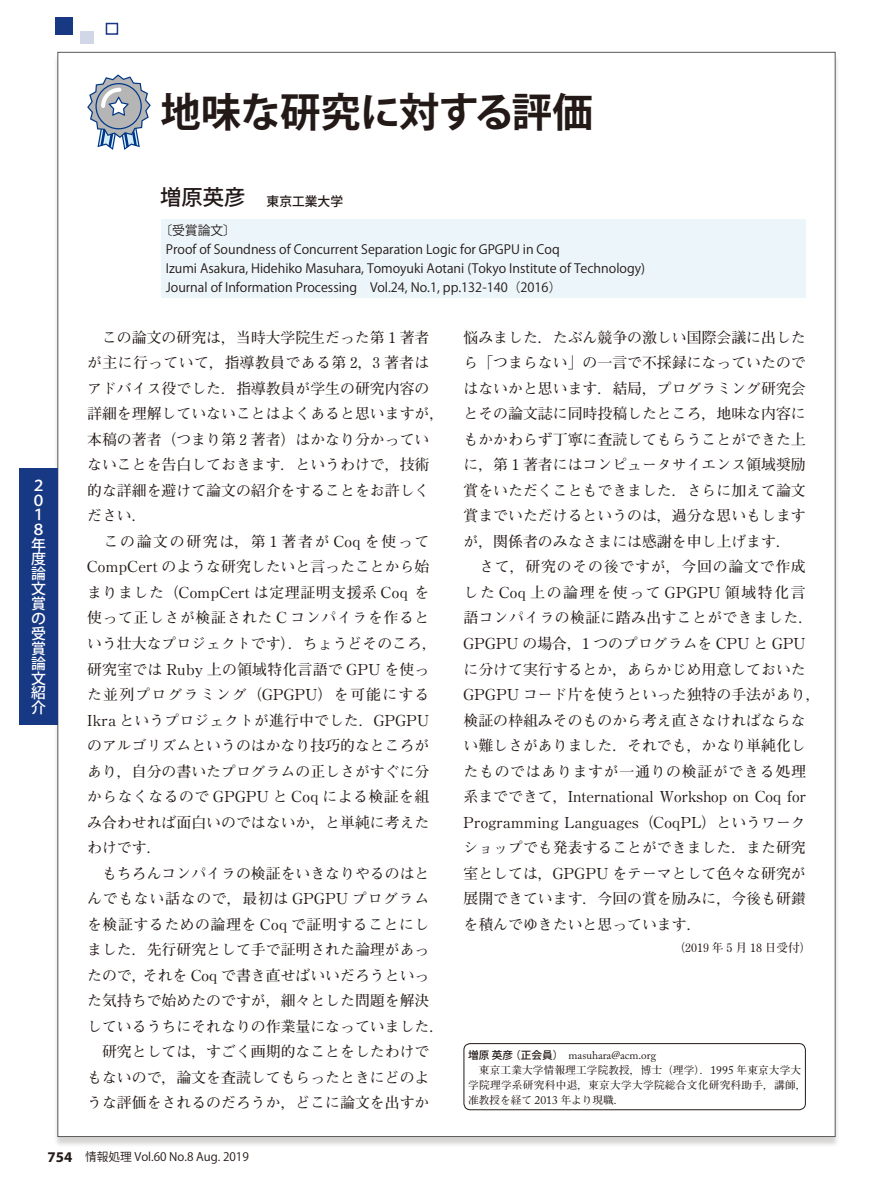
<style>
.page{position:relative;width:893px;height:1191px;background:#fff}
.page>*{position:absolute;margin:0;border:0;box-sizing:border-box;transform-origin:0 0}
.t1{font:700 40.35px "Koz Go Pro";letter-spacing:-.02em;color:#231916}
.t2{font:700 14.85px/25.5px "Futo Min A101 Pro";color:#231916}
.t3{font:14.85px/25.5px "M Ma Century";color:#231916}
.t4{font:500 14.85px/14.9px "Koz Go Pro";color:#fff}
.t5{font:12.75px/19.2px "Koz Go Pro";color:#231916}
.t6{font:500 12.75px "Koz Go Pro";color:#231916}
.t7{font:11.7px "Koz Go Pro";color:#231916}
.t8{font:700 11.7px "Futo Min A101 Pro";color:#231916}
.t9{font:11.1px "Adobe Caslon Pro";color:#231916}
.t10{font:700 10.65px/14.9px "Futo Min A101 Pro";letter-spacing:.015em;color:#231916}
.s1{font-size:21.3px}
.s2{font-family:"M Ma Century";font-weight:400;font-size:15.15px}
.s3{font-family:"M Ma Century";font-weight:400}
.s4{font-family:"Futo Min A101 Pro";font-weight:700}
.s5{font-family:"M Ma Century";font-weight:400;font-size:12px}
.s6{font-family:"Koz Go Pro";font-weight:500;font-size:10.65px}
.s7{font-family:"Adobe Caslon Pro";font-weight:400;font-size:11.7px}
.s8{font-family:"Myriad Pro";font-weight:700;font-size:14.85px}
</style>
<div class="page">
<div style="left:53px;top:53px;width:787px;height:1094px;background:#231916;opacity:.19"></div>
<div style="left:58px;top:52px;width:777px;height:1084px;background:#fff"></div>
<div style="left:20px;top:468px;width:38px;height:257px;background:#173883"></div>
<div style="left:56px;top:17px;width:17px;height:17px;background:#173883"></div>
<div style="left:80px;top:31px;width:13px;height:13px;background:#d1d7e6"></div>
<div style="left:106px;top:23px;width:12px;height:12px;border:2px solid #173883"></div>
<div style="left:162px;top:219px;width:644px;height:79px;background:#ecf5fa"></div>
<svg style="left:87px;top:74px;width:64px;height:76px"></svg>
<div style="left:463px;top:1043px;width:343px;height:67px;border:1px solid #231916;border-radius:6px"></div>
<p class="t4" style="left:31px;top:478px;width:16px">２<br>０<br>１<br>８年度論文賞の受賞論文紹介</p>
<h1 class="t1" style="left:161px;top:86px;width:434px">地味な研究に対する評価</h1>
<p class="t6" style="left:160px;top:193px;width:184px"><span class="s1">増原英彦　</span>東京工業大学</p>
<p class="t5" style="left:166px;top:221px;width:481px;text-indent:-6px">〔受賞論文〕　<br>Proof of Soundness of Concurrent Separation Logic for GPGPU in Coq<br>Izumi Asakura, Hidehiko Masuhara, Tomoyuki Aotani (Tokyo Institute of Technology)<br>Journal of Information Processing　Vol.24, No.1, pp.132-140（2016）</p>
<p class="t2" style="left:463px;top:322px;width:359px">悩みました．たぶん競争の激しい国際会議に出したら「つまらない」の一言で不採録になっていたのではないかと思います．結局，プログラミング研究会とその論文誌に同時投稿したところ，地味な内容にもかかわらず丁寧に査読してもらうことができた上に，第 <span class="s2">1</span> 著者にはコンピュータサイエンス領域奨励賞をいただくこともできました．さらに加えて論文賞までいただけるというのは，過分な思いもしますが，関係者のみなさまには感謝を申し上げます．<br>　さて，研究のその後ですが，今回の論文で作成した <span class="s3">Coq</span> 上の論理を使って <span class="s3">GPGPU</span> 領域特化言語コンパイラの検証に踏み出すことができました．<br><span class="s3">GPGPU</span> の場合，<span class="s2">1</span> つのプログラムを <span class="s3">CPU</span> と <span class="s3">GPU</span>に分けて実行するとか，あらかじめ用意しておいた<br><span class="s3">GPGPU</span> コード片を使うといった独特の手法があり，検証の枠組みそのものから考え直さなければならない難しさがありました．それでも，かなり単純化したものではありますが一通りの検証ができる処理</p>
<p class="t3" style="left:463px;top:784px;width:344px"><span class="s4">系までできて，</span>International Workshop on Coq for<br>Programming Languages<span class="s4">（</span>CoqPL<span class="s4">）というワーク</span></p>
<p class="t2" style="left:463px;top:833px;width:344px;text-align:justify">ショップでも発表することができました．また研究室としては，<span class="s3">GPGPU</span> をテーマとして色々な研究が展開できています．今回の賞を励みに，今後も研鑚を積んでゆきたいと思っています．</p>
<p class="t8" style="left:673px;top:939px;width:140px">（<span class="s5">2019</span> 年 <span class="s5">5</span> 月 <span class="s5">18</span> 日受付）</p>
<p class="t2" style="left:87px;top:322px;width:359px">　この論文の研究は，当時大学院生だった第 <span class="s2">1</span> 著者が主に行っていて，指導教員である第 <span class="s2">2</span>，<span class="s2">3</span> 著者はアドバイス役でした．指導教員が学生の研究内容の詳細を理解していないことはよくあると思いますが，本稿の著者（つまり第 <span class="s2">2</span> 著者）はかなり分かっていないことを告白しておきます．というわけで，技術的な詳細を避けて論文の紹介をすることをお許しください．<br>　この論文の研究は，第 <span class="s2">1</span> 著者が <span class="s3">Coq</span> を使って<br><span class="s3">CompCert</span> のような研究したいと言ったことから始まりました（<span class="s3">CompCert</span> は定理証明支援系 <span class="s3">Coq</span> を使って正しさが検証された <span class="s3">C</span> コンパイラを作るという壮大なプロジェクトです）．ちょうどそのころ，研究室では <span class="s3">Ruby</span> 上の領域特化言語で <span class="s3">GPU</span> を使った並列プログラミング（<span class="s3">GPGPU</span>）を可能にする<br><span class="s3">Ikra</span> というプロジェクトが進行中でした．<span class="s3">GPGPU</span>のアルゴリズムというのはかなり技巧的なところがあり，自分の書いたプログラムの正しさがすぐに分からなくなるので <span class="s3">GPGPU</span> と <span class="s3">Coq</span> による検証を組み合わせれば面白いのではないか，と単純に考えたわけです．<br>　もちろんコンパイラの検証をいきなりやるのはとんでもない話なので，最初は <span class="s3">GPGPU</span> プログラムを検証するための論理を <span class="s3">Coq</span> で証明することにしました．先行研究として手で証明された論理があったので，それを <span class="s3">Coq</span> で書き直せばいいだろうといった気持ちで始めたのですが，細々とした問題を解決しているうちにそれなりの作業量になっていました．　研究としては，すごく画期的なことをしたわけでもないので，論文を査読してもらったときにどのような評価をされるのだろうか，どこに論文を出すか</p>
<p class="t9" style="left:468px;top:1048px;width:189px"><span class="s6">増原 英彦 （正会員）</span> masuhara@acm.org</p>
<p class="t10" style="left:468px;top:1061px;width:340px">　東京工業大学情報理工学院教授，博士（理学）．<span class="s7">1995</span> 年東京大学大学院理学系研究科中退，東京大学大学院総合文化研究科助手，講師，准教授を経て <span class="s7">2013</span> 年より現職．</p>
<p class="t7" style="left:48px;top:1149px;width:203px"><span class="s8">754</span> 情報処理 Vol.60 No.8 Aug. 2019</p>
</div>
